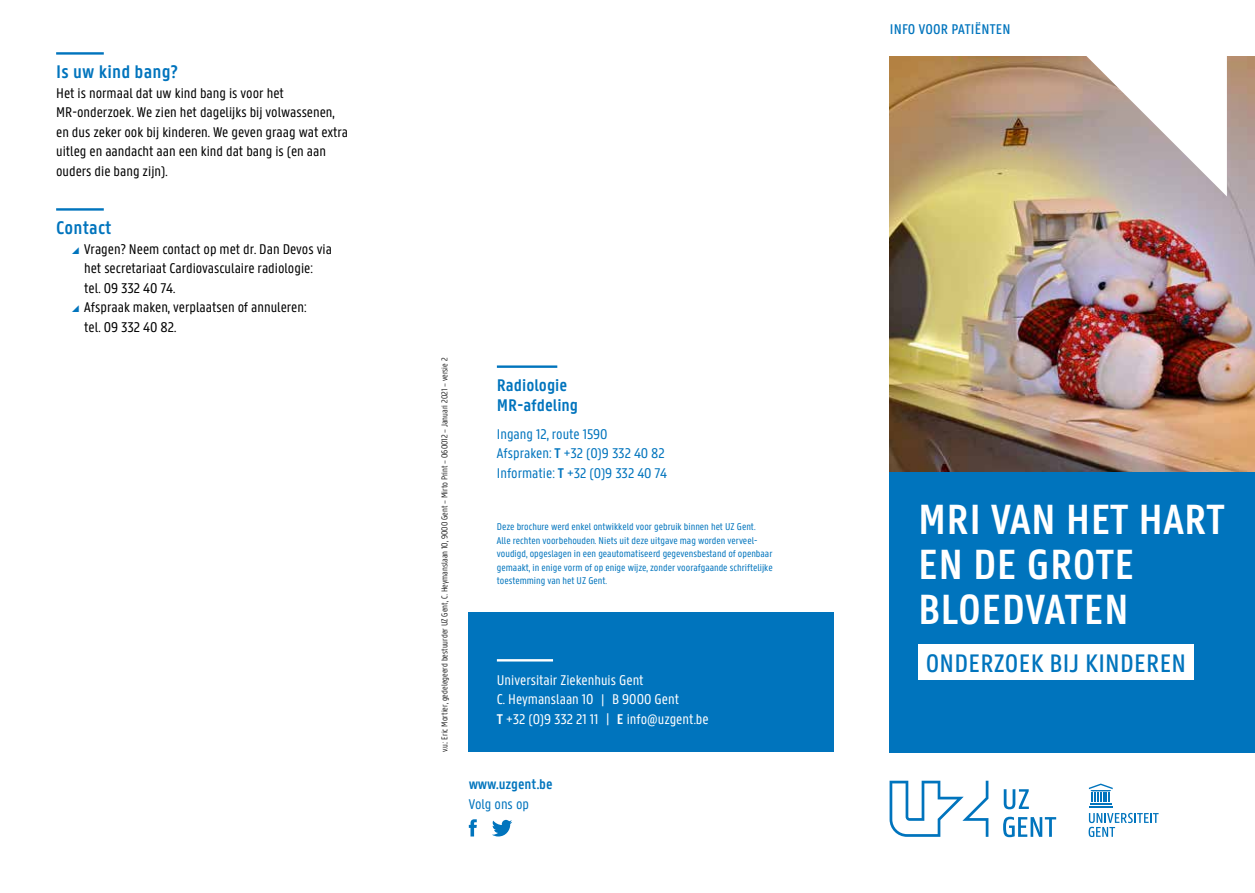
<style>
.page{position:relative;width:1255px;height:893px;background:#fff}
.page>*{position:absolute;margin:0;border:0;box-sizing:border-box;transform-origin:0 0}
.t1{font:600 45px/45px "U Gent Panno Text";letter-spacing:.01em;color:#fff}
.t2{font:500 27px "U Gent Panno Text";letter-spacing:.01em;color:#0074bd}
.t3{font:600 19.5px "U Gent Panno Text";letter-spacing:.01em;color:#0074bd}
.t4{font:600 18px/19.5px "U Gent Panno Text";color:#0074bd}
.t5{font:15px/19.5px "U Gent Panno Text";color:#000}
.t6{font:15px/19.5px "U Gent Panno Text";color:#fff}
.t7{font:15px/19.5px "U Gent Panno Text";color:#0074bd}
.t8{font:500 15px "U Gent Panno Text";letter-spacing:.01em;color:#0074bd}
.t9{font:600 15px "U Gent Panno Text";color:#0074bd}
.t10{font:10.5px/13.5px "U Gent Panno Text";color:#0074bd}
.t11{font:300 9px "U Gent Panno Text";color:#000}
.s1{font-weight:600}
</style>
<div class="page">
<svg style="left:1088px;top:783px;width:24px;height:24px"></svg>
<svg style="left:1088px;top:813px;width:70px;height:24px"></svg>
<svg style="left:889px;top:781px;width:99px;height:56px"></svg>
<svg style="left:1003px;top:789px;width:25px;height:20px"></svg>
<svg style="left:1003px;top:817px;width:53px;height:20px"></svg>
<div style="left:469px;top:612px;width:364px;height:140px;background:#0074bd"></div>
<img style="left:890px;top:56px;width:364px;height:416px">
<div style="left:890px;top:472px;width:364px;height:281px;background:#0074bd"></div>
<svg style="left:1081px;top:56px;width:145px;height:140px"></svg>
<hr style="left:497px;top:659px;width:56px;height:2px;background:#fff">
<svg style="left:469px;top:819px;width:8px;height:17px"></svg>
<svg style="left:492px;top:820px;width:20px;height:16px"></svg>
<div style="left:918px;top:644px;width:275px;height:36px;background:#fff"></div>
<hr style="left:56px;top:52px;width:48px;height:3px;background:#0074bd">
<hr style="left:56px;top:208px;width:48px;height:3px;background:#0074bd">
<hr style="left:497px;top:365px;width:60px;height:3px;background:#0074bd">
<h3 class="t3" style="left:56px;top:60px;width:123px">Is uw kind bang?</h3>
<p class="t5" style="left:56px;top:83px;width:293px">Het is normaal dat uw kind bang is voor het MR-onderzoek. We zien het dagelijks bij volwassenen, en dus zeker ook bij kinderen. We geven graag wat extra uitleg en aandacht aan een kind dat bang is (en aan ouders die bang zijn).</p>
<h3 class="t3" style="left:56px;top:216px;width:57px">Contact</h3>
<p class="t5" style="left:84px;top:239px;width:249px">Vragen? Neem contact op met dr. Dan Devos via het secretariaat Cardiovasculaire radiologie: tel. 09 332 40 74.<br>Afspraak maken, verplaatsen of annuleren:<br>tel. 09 332 40 82.</p>
<p class="t11" style="left:439px;top:752px;width:396px;rotate:-90deg">v.u.: Eric Mortier, gedelegeerd bestuurder UZ Gent, C. Heymanslaan 10, 9000 Gent – Mirto Print – 060012 – Januari 2021 – versie 2</p>
<p class="t4" style="left:497px;top:375px;width:83px">Radiologie<br>MR-afdeling</p>
<p class="t7" style="left:497px;top:424px;width:172px">Ingang 12, route 1590<br>Afspraken: <span class="s1">T</span> +32 (0)9 332 40 82<br>Informatie: <span class="s1">T</span> +32 (0)9 332 40 74</p>
<p class="t10" style="left:497px;top:520px;width:277px">Deze brochure werd enkel ontwikkeld voor gebruik binnen het UZ Gent.<br>Alle rechten voorbehouden. Niets uit deze uitgave mag worden verveel&shy;voudigd, opgeslagen in een geautomatiseerd gegevensbestand of openbaar gemaakt, in enige vorm of op enige wijze, zonder voorafgaande schriftelijke toestemming van het UZ Gent.</p>
<p class="t6" style="left:497px;top:670px;width:213px">Universitair Ziekenhuis Gent<br>C. Heymanslaan 10 | B 9000 Gent<br><span class="s1">T</span> +32 (0)9 332 21 11 | <span class="s1">E</span> info@uzgent.be</p>
<p class="t9" style="left:469px;top:775px;width:85px">www.uzgent.be</p>
<p class="t7" style="left:469px;top:794px;width:62px">Volg ons op</p>
<p class="t8" style="left:890px;top:20px;width:122px">INFO VOOR PATIËNTEN</p>
<h1 class="t1" style="left:918px;top:496px;width:308px">MRI VAN HET HART<br>EN DE GROTE<br>BLOEDVATEN</h1>
<h2 class="t2" style="left:925px;top:647px;width:262px">ONDERZOEK BIJ KINDEREN</h2>
</div>
